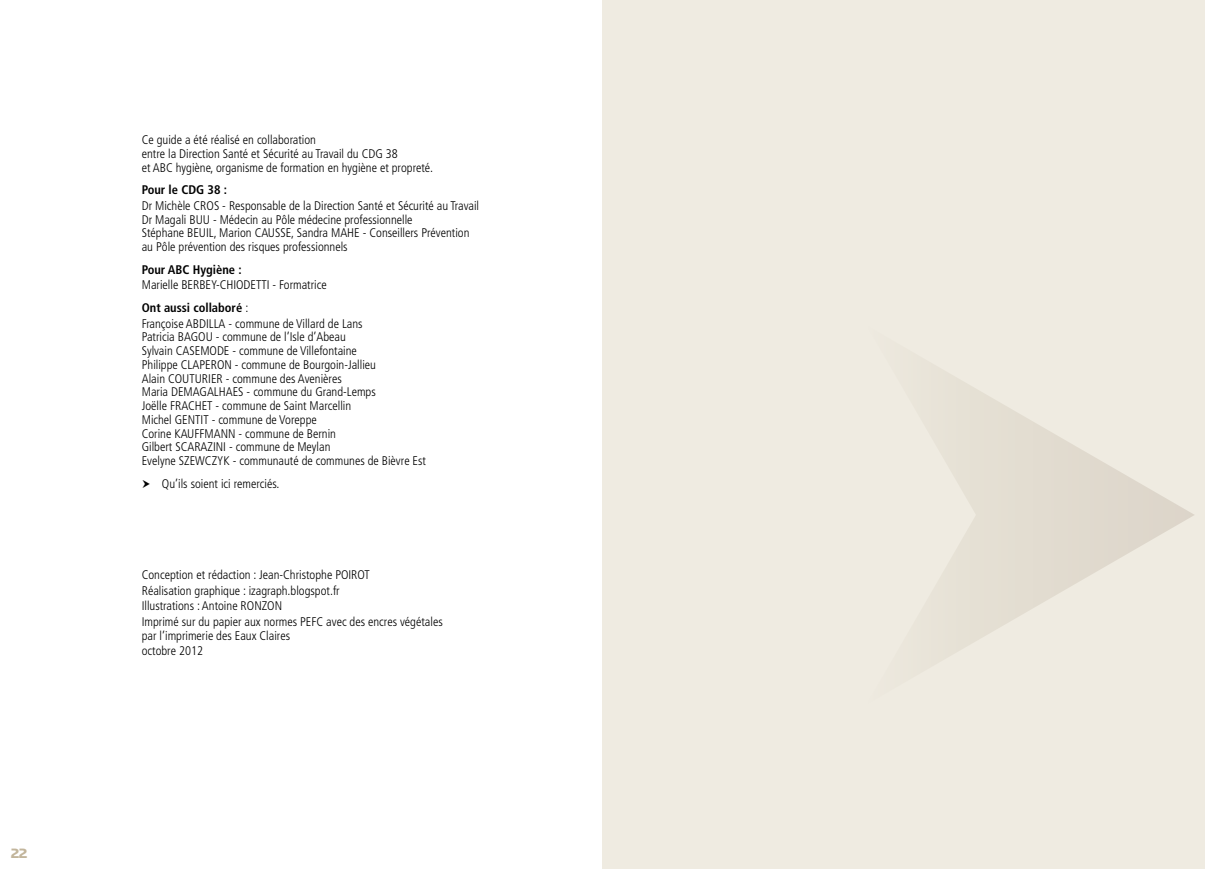
<style>
.page{position:relative;width:1205px;height:869px;background:#fff}
.page>*{position:absolute;margin:0;border:0;box-sizing:border-box;transform-origin:0 0}
.t1{font:300 condensed 12.5px/13.8px "Frutiger";color:#000}
.t2{font:700 condensed 12.5px "Frutiger";color:#000}
.t3{font:700 12.5px "Sansa";color:#c2b59b;scale:1.2 1}
.s1{font-weight:700}
</style>
<div class="page">
<div style="left:602px;top:0;width:603px;height:868px;background:#efebe1"></div>
<svg style="left:948px;top:373px;width:246px;height:284px"></svg>
<p class="t3" style="left:11px;top:845px;width:16px">22</p>
<p class="t1" style="left:142px;top:133px;width:293px">Ce guide a été réalisé en collaboration<br>entre la Direction Santé et Sécurité au Travail du CDG 38<br>et ABC hygiène, organisme de formation en hygiène et propreté.</p>
<p class="t2" style="left:142px;top:182px;width:87px">Pour le CDG 38 :</p>
<p class="t1" style="left:142px;top:199px;width:339px">Dr Michèle CROS - Responsable de la Direction Santé et Sécurité au Travail<br>Dr Magali BUU - Médecin au Pôle médecine professionnelle<br>Stéphane BEUIL, Marion CAUSSE, Sandra Mahe</p>
<p class="t1" style="left:363px;top:226px;width:108px">- Conseillers Prévention</p>
<p class="t1" style="left:142px;top:240px;width:207px">au Pôle prévention des risques professionnels</p>
<p class="t2" style="left:142px;top:262px;width:101px">Pour ABC Hygiène :</p>
<p class="t1" style="left:142px;top:274px;width:186px;line-height:22.6px">Marielle BERBEY-CHIODETTI - Formatrice<br><span class="s1">Ont aussi collaboré</span> :</p>
<p class="t1" style="left:142px;top:316px;width:286px">Françoise ABDILLA - commune de Villard de Lans<br>Patricia BAGOU - commune de l’Isle d’Abeau<br>Sylvain CASEMODE - commune de Villefontaine<br>Philippe CLAPERON - commune de Bourgoin-Jallieu<br>Alain COUTURIER - commune des Avenières<br>Maria DEMAGALHAES - commune du Grand-Lemps<br>Joëlle FRACHET - commune de Saint Marcellin<br>Michel GENTIT - commune de Voreppe<br>Corine KAUFFMANN - commune de Bernin<br>Gilbert SCARAZINI - commune de Meylan<br>Evelyne SZEWCZYK - communauté de communes de Bièvre Est</p>
<p class="t1" style="left:162px;top:476px;width:119px">Qu’ils soient ici remerciés.</p>
<p class="t1" style="left:142px;top:567px;width:302px;line-height:15.5px">Conception et rédaction : Jean-Christophe POIROT<br>Réalisation graphique : izagraph.blogspot.fr<br>Illustrations : Antoine RONZON<br>Imprimé sur du papier aux normes PEFC avec des encres végétales</p>
<p class="t1" style="left:142px;top:627px;width:150px;line-height:15.5px">par l’imprimerie des Eaux Claires octobre 2012</p>
</div>
